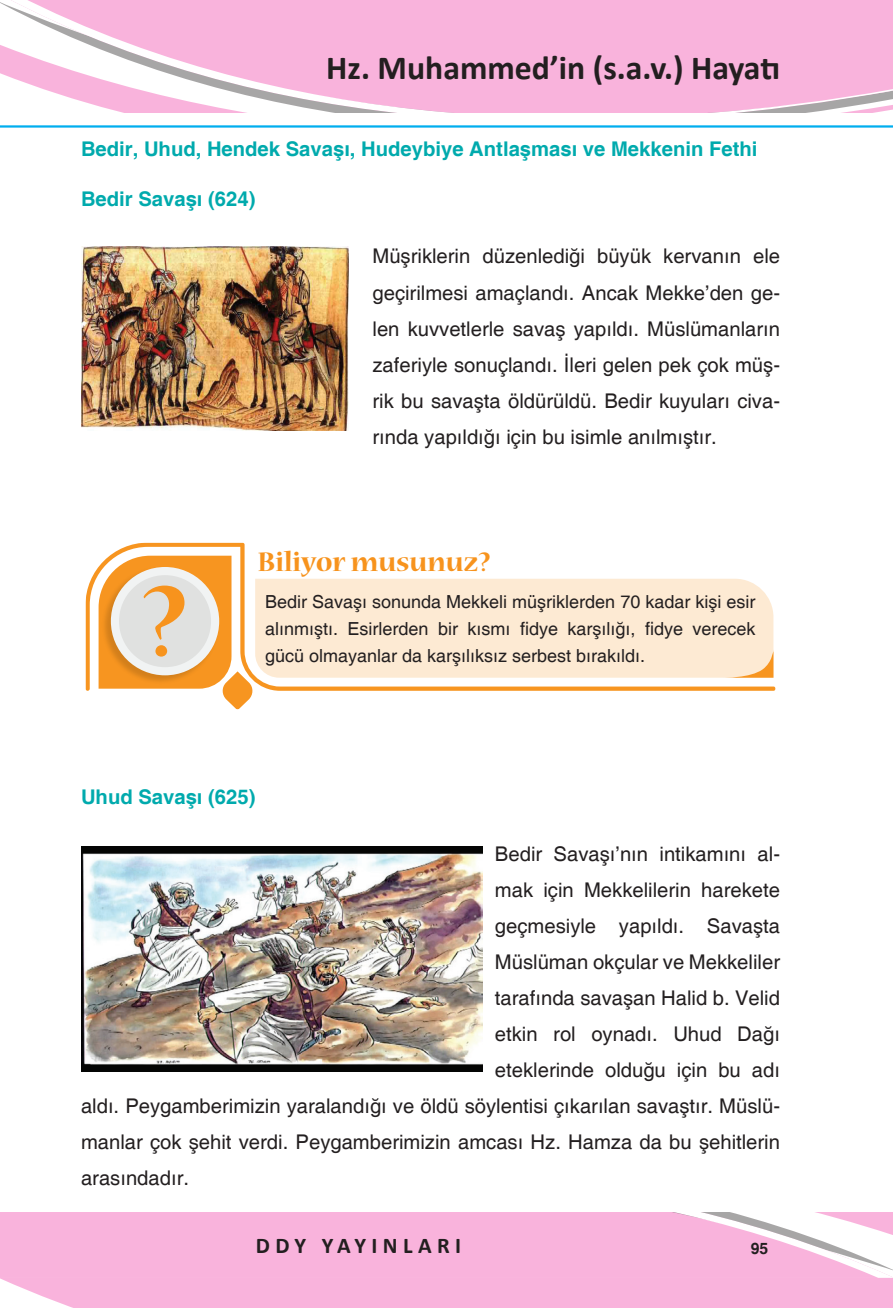
<style>
.page{position:relative;width:893px;height:1308px;background:#fff}
.page>*{position:absolute;margin:0;border:0;box-sizing:border-box;transform-origin:0 0}
.t1{font:700 112.5px "Nueva Std";color:#f7931d}
.t2{font:700 33.75px "Calibri";color:#231f20}
.t3{font:700 29.93px "Nueva Std";color:#f7931d}
.t4{font:700 22.5px "Calibri";letter-spacing:.24em;color:#231f20}
.t5{font:20.25px/36px "Helvetica";color:#231f20;text-align:justify}
.t6{font:700 20.25px "Helvetica";color:#00aaad}
.t7{font:18px/27px "Helvetica";color:#231f20;text-align:justify}
.t8{font:700 15.75px "Helvetica";color:#231f20}
</style>
<div class="page">
<svg style="left:0;top:1213px;width:893px;height:94px;background:#f8b8dd"></svg>
<svg style="left:0;top:0;width:893px;height:45px;background:#f8b8dd"></svg>
<svg style="left:0;top:45px;width:893px;height:67px;fill:#f9b3dc"></svg>
<hr style="left:0;top:125px;width:893px;height:3px;background:#00aeef">
<img style="left:81px;top:247px;width:267px;height:183px">
<svg style="left:86px;top:542px;width:690px;height:149px;fill:#fdead3"></svg>
<svg style="left:723px;top:650px;width:50px;height:28px"></svg>
<svg style="left:99px;top:555px;width:155px;height:154px"></svg>
<img style="left:81px;top:846px;width:401px;height:225px">
<h2 class="t2" style="left:326px;top:44px;width:455px">Hz. Muhammed’in (s.a.v.) Hayatı</h2>
<p class="t6" style="left:81px;top:137px;width:678px">Bedir, Uhud, Hendek Savaşı, Hudeybiye Antlaşması ve Mekkenin Fethi</p>
<p class="t6" style="left:81px;top:187px;width:176px">Bedir Savaşı (624)</p>
<p class="t5" style="left:372px;top:239px;width:409px">Müşriklerin düzenlediği büyük kervanın ele geçirilmesi amaçlandı. Ancak Mekke’den ge&shy;len kuvvetlerle savaş yapıldı. Müslümanların zaferiyle sonuçlandı. İleri gelen pek çok müş&shy;rik bu savaşta öldürüldü. Bedir kuyuları civa&shy;rında yapıldığı için bu isimle anılmıştır.</p>
<h3 class="t3" style="left:258px;top:548px;width:234px">Biliyor musunuz?</h3>
<h1 class="t1" style="left:142px;top:569px;width:47px">?</h1>
<p class="t7" style="left:265px;top:589px;width:492px">Bedir Savaşı sonunda Mekkeli müşriklerden 70 kadar kişi esir alınmıştı. Esirlerden bir kısmı fidye karşılığı, fidye verecek gücü olmayanlar da karşılıksız serbest bırakıldı.</p>
<p class="t6" style="left:81px;top:784px;width:176px">Uhud Savaşı (625)</p>
<p class="t5" style="left:495px;top:836px;width:287px">Bedir Savaşı’nın intikamını al-</p>
<p class="t5" style="left:495px;top:872px;width:287px">mak için Mekkelilerin harekete</p>
<p class="t5" style="left:495px;top:908px;width:287px">geçmesiyle yapıldı. Savaşta</p>
<p class="t5" style="left:495px;top:944px;width:287px">Müslüman okçular ve Mekkeliler</p>
<p class="t5" style="left:495px;top:980px;width:287px">tarafında savaşan Halid b. Velid</p>
<p class="t5" style="left:495px;top:1016px;width:287px">etkin rol oynadı. Uhud Dağı</p>
<p class="t5" style="left:495px;top:1052px;width:287px">eteklerinde olduğu için bu adı</p>
<p class="t5" style="left:81px;top:1088px;width:701px">aldı. Peygamberimizin yaralandığı ve öldü söylentisi çıkarılan savaştır. Müslü-</p>
<p class="t5" style="left:81px;top:1124px;width:700px">manlar çok şehit verdi. Peygamberimizin amcası Hz. Hamza da bu şehitlerin</p>
<p class="t5" style="left:81px;top:1160px;width:110px">arasındadır.</p>
<p class="t4" style="left:256px;top:1229px;width:207px">DDY YAYINLARI</p>
<p class="t8" style="left:751px;top:1238px;width:19px">95</p>
</div>
